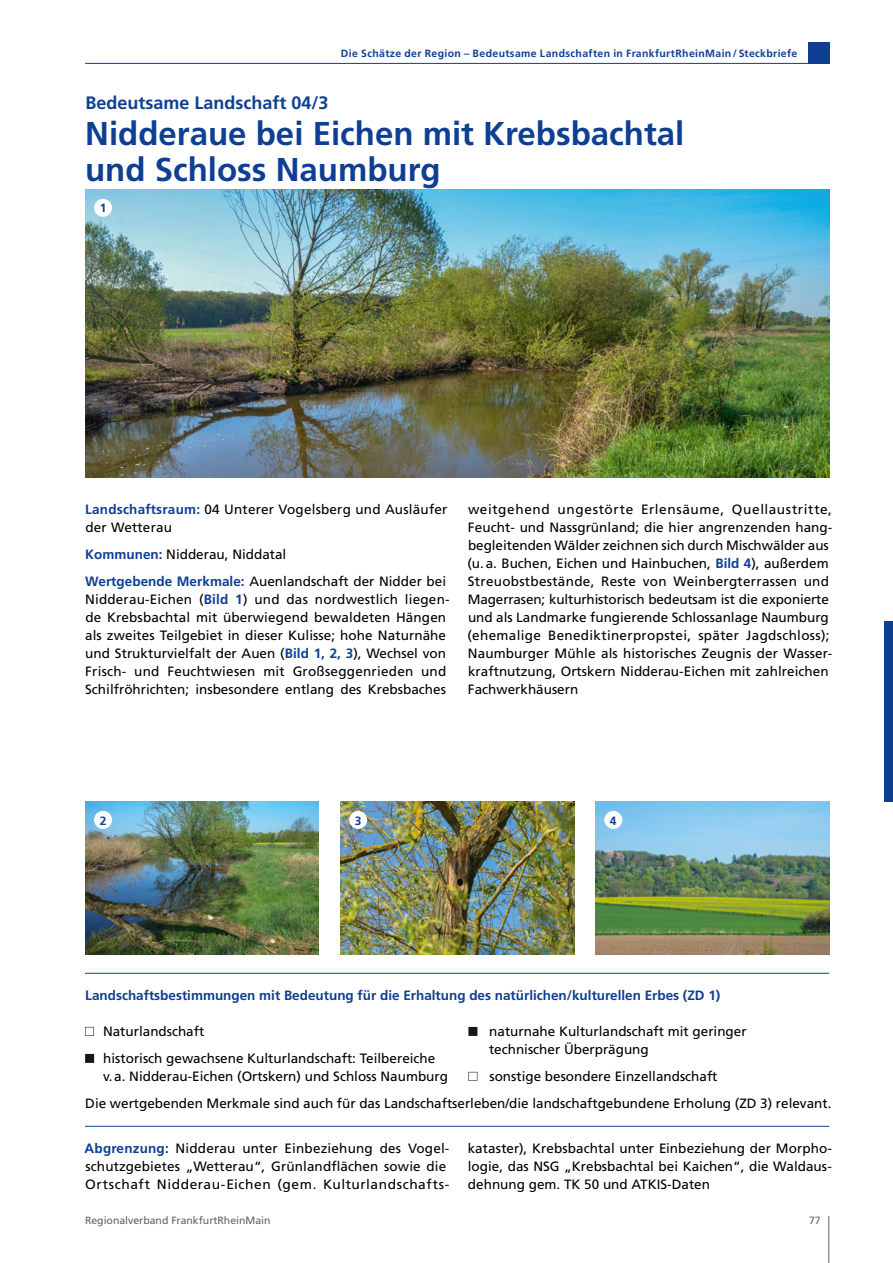
<style>
.page{position:relative;width:893px;height:1263px;background:#fff}
.page>*{position:absolute;margin:0;border:0;box-sizing:border-box;transform-origin:0 0}
.Überschrift_-_Steckb{font:700 33px/36px "Frutiger";color:#0f3f93}
.Subline_-_Steckbrief{font:700 18px "Frutiger";color:#0f3f93}
.Fließtext_Steckbrief{font:13.5px/18px "Frutiger";letter-spacing:.005em;color:#000}
.Fließtext_Steckbrief-2{font:700 13.5px "Frutiger";color:#0f3f93}
.t1{font:700 12px "Frutiger";color:#0f3f93}
.t2{font:700 10.5px "Frutiger";letter-spacing:.035em;color:#0f3f93}
.t3{font:10.5px "Frutiger";color:#626261}
.s1{font-weight:700;color:#0f3f93}
</style>
<div class="page">
<svg style="left:85px;top:1027px;width:9px;height:9px"></svg>
<svg style="left:85px;top:1054px;width:9px;height:9px"></svg>
<svg style="left:468px;top:1027px;width:9px;height:9px"></svg>
<svg style="left:468px;top:1072px;width:9px;height:9px"></svg>
<img style="left:85px;top:190px;width:744px;height:288px">
<hr style="left:85px;top:973px;width:744px;height:1px;background:#0f3f93">
<hr style="left:85px;top:1126px;width:744px;height:1px;background:#0f3f93">
<img style="left:85px;top:802px;width:234px;height:153px">
<img style="left:340px;top:802px;width:234px;height:153px">
<img style="left:595px;top:802px;width:234px;height:153px">
<div style="left:94px;top:811px;width:18px;height:18px;background:#fff;border-radius:50%"></div>
<div style="left:349px;top:811px;width:18px;height:18px;background:#fff;border-radius:50%"></div>
<div style="left:604px;top:811px;width:18px;height:18px;background:#fff;border-radius:50%"></div>
<div style="left:94px;top:199px;width:18px;height:18px;background:#fff;border-radius:50%"></div>
<hr style="left:828px;top:1216px;width:1px;height:47px;background:#626261">
<div style="left:808px;top:43px;width:21px;height:21px;background:#0f3f93"></div>
<hr style="left:85px;top:63px;width:744px;height:1px;background:#0f3f93">
<div style="left:884px;top:622px;width:9px;height:180px;background:#0f3f93"></div>
<p class="t2" style="left:341px;top:47px;width:458px">Die Schätze der Region – Bedeutsame Landschaften in FrankfurtRheinMain / Steckbriefe</p>
<p class="Subline_-_Steckbrief" style="left:85px;top:92px;width:245px">Bedeutsame Landschaft 04/3</p>
<p class="Überschrift_-_Steckb" style="left:85px;top:115px;width:601px">Nidderaue bei Eichen mit Krebsbachtal und Schloss Naumburg</p>
<p class="t1" style="left:100px;top:201px;width:8px">1</p>
<p class="Fließtext_Steckbrief" style="left:85px;top:500px;width:364px"><span class="s1">Landschaftsraum:</span> 04 Unterer Vogelsberg und Ausläufer der Wetterau</p>
<p class="Fließtext_Steckbrief" style="left:85px;top:545px;width:203px"><span class="s1">Kommunen:</span> Nidderau, Niddatal</p>
<p class="Fließtext_Steckbrief" style="left:85px;top:572px;width:366px"><span class="s1">Wertgebende Merkmale:</span> Auenlandschaft der Nidder bei Nidderau-Eichen (<span class="s1">Bild 1</span>) und das nordwestlich liegen&shy;de Krebsbachtal mit überwiegend bewaldeten Hängen als zweites Teilgebiet in dieser Kulisse; hohe Naturnähe und Strukturvielfalt der Auen (<span class="s1">Bild 1, 2, 3</span>), Wechsel von Frisch- und Feuchtwiesen mit Großseggenrieden und Schilfröhrichten; insbesondere entlang des Krebsbaches</p>
<p class="Fließtext_Steckbrief" style="left:467px;top:500px;width:366px">weitgehend ungestörte Erlensäume, Quellaustritte, Feucht- und Nassgrünland; die hier angrenzenden hang&shy;begleitenden Wälder zeichnen sich durch Mischwälder aus (u.a. Buchen, Eichen und Hainbuchen, <span class="s1">Bild 4</span>), außerdem Streuobstbestände, Reste von Weinbergterrassen und Magerrasen; kulturhistorisch bedeutsam ist die exponierte und als Landmarke fungierende Schlossanlage Naumburg (ehemalige Benediktinerpropstei, später Jagdschloss); Naumburger Mühle als historisches Zeugnis der Wasser&shy;kraftnutzung, Ortskern Nidderau-Eichen mit zahlreichen Fachwerkhäusern</p>
<p class="t1" style="left:100px;top:813px;width:8px">2</p>
<p class="t1" style="left:355px;top:813px;width:8px">3</p>
<p class="t1" style="left:610px;top:813px;width:8px">4</p>
<p class="Fließtext_Steckbrief-2" style="left:85px;top:987px;width:637px">Landschaftsbestimmungen mit Bedeutung für die Erhaltung des natürlichen/kulturellen Erbes (ZD 1)</p>
<p class="Fließtext_Steckbrief" style="left:103px;top:1022px;width:103px">Naturlandschaft</p>
<p class="Fließtext_Steckbrief" style="left:103px;top:1049px;width:346px">historisch gewachsene Kulturlandschaft: Teilbereiche v.a. Nidderau-Eichen (Ortskern) und Schloss Naumburg</p>
<p class="Fließtext_Steckbrief" style="left:489px;top:1022px;width:259px">naturnahe Kulturlandschaft mit geringer technischer Überprägung</p>
<p class="Fließtext_Steckbrief" style="left:489px;top:1067px;width:230px">sonstige besondere Einzellandschaft</p>
<p class="Fließtext_Steckbrief" style="left:85px;top:1094px;width:748px">Die wertgebenden Merkmale sind auch für das Landschaftserleben/die landschaftgebundene Erholung (ZD 3) relevant.</p>
<p class="Fließtext_Steckbrief" style="left:85px;top:1139px;width:366px"><span class="s1">Abgrenzung:</span> Nidderau unter Einbeziehung des Vogel&shy;schutzgebietes „Wetterau“, Grünlandflächen sowie die<br>Ortschaft Nidderau-Eichen (gem. Kulturlandschafts-</p>
<p class="Fließtext_Steckbrief" style="left:468px;top:1139px;width:366px;text-align:justify">kataster), Krebsbachtal unter Einbeziehung der Morpho&shy;logie, das NSG „Krebsbachtal bei Kaichen“, die Waldaus&shy;dehnung gem. TK 50 und ATKIS-Daten</p>
<p class="t3" style="left:85px;top:1214px;width:187px">Regionalverband FrankfurtRheinMain</p>
<p class="t3" style="left:809px;top:1214px;width:13px">77</p>
</div>
